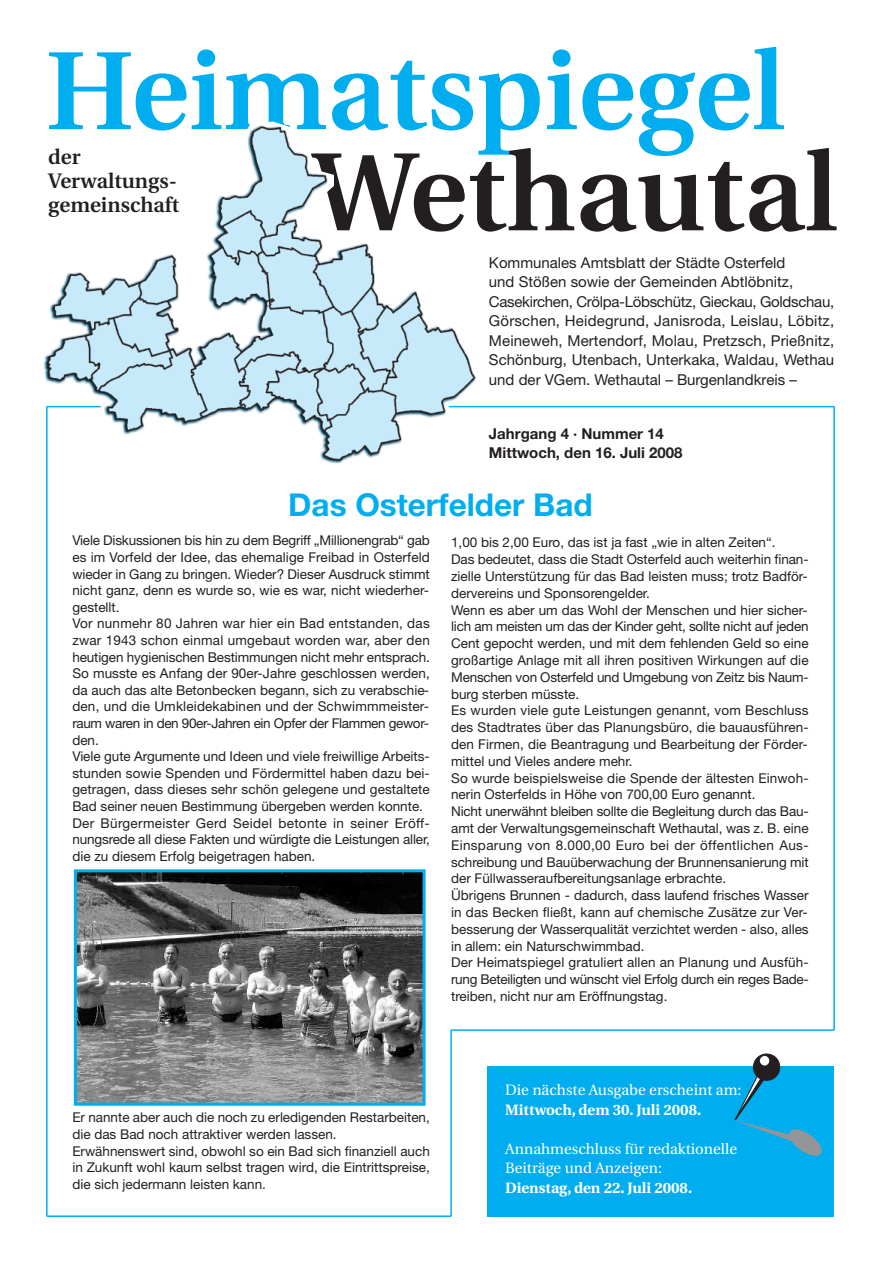
<style>
.page{position:relative;width:881px;height:1263px;background:#fff}
.page>*{position:absolute;margin:0;border:0;box-sizing:border-box;transform-origin:0 0}
.t1{font:600 111px "Utopia";color:#00aeef}
.t2{font:600 111px "Utopia";color:#231f20}
.t3{font:700 31.5px "Helvetica Neue LT";color:#00aeef}
.t4{font:600 21px/24px "Utopia";color:#231f20}
.t5{font:15px/19.5px "Helvetica Neue LT";color:#231f20}
.t6{font:15px/19.5px "Utopia";color:#fff}
.t7{font:700 15px "Utopia";color:#fff}
.t8{font:700 15px/19.5px "Helvetica Neue LT";color:#231f20}
.t9{font:13.5px/16.8px "Helvetica Neue LT";color:#231f20}
</style>
<div class="page">
<hr style="left:47px;top:406px;width:786px;height:1px;background:#00aeef">
<hr style="left:46px;top:407px;width:2px;height:809px;background:#00aeef">
<hr style="left:833px;top:407px;width:1px;height:623px;background:#00aeef">
<hr style="left:451px;top:1029px;width:382px;height:2px;background:#00aeef">
<hr style="left:450px;top:1030px;width:1px;height:186px;background:#00aeef">
<hr style="left:47px;top:1215px;width:404px;height:2px;background:#00aeef">
<img style="left:43px;top:125px;width:436px;height:341px">
<div style="left:487px;top:1066px;width:346px;height:150px;background:#00aeef"></div>
<div style="left:753px;top:1054px;width:26px;height:26px;background:#231f20;border-radius:50%"></div>
<div style="left:752px;top:1053px;width:28px;height:28px;border:1px solid #231f20;border-radius:50%"></div>
<div style="left:759px;top:1056px;width:10px;height:9px;background:#fff;border-radius:50%"></div>
<svg style="left:734px;top:1072px;width:88px;height:84px"></svg>
<img style="left:78px;top:873px;width:343px;height:229px">
<div style="left:74px;top:869px;width:351px;height:237px;border:3px solid #00aeef"></div>
<h1 class="t1" style="left:45px;top:47px;width:741px">Heimatspiegel</h1>
<h1 class="t2" style="left:312px;top:148px;width:527px">Wethautal</h1>
<h3 class="t4" style="left:48px;top:147px;width:133px">der<br>Verwaltungs&shy;gemeinschaft</h3>
<p class="t5" style="left:489px;top:254px;width:346px">Kommunales Amtsblatt der Städte Osterfeld<br>und Stößen sowie der Gemeinden Abtlöbnitz, Casekirchen, Crölpa-Löbschütz, Gieckau, Goldschau, Görschen, Heidegrund, Janisroda, Leislau, Löbitz, Meineweh, Mertendorf, Molau, Pretzsch, Prießnitz, Schönburg, Utenbach, Unterkaka, Waldau, Wethau und der VGem. Wethautal – Burgenlandkreis –</p>
<p class="t8" style="left:489px;top:425px;width:195px">Jahrgang 4 · Nummer 14<br>Mittwoch, den 16. Juli 2008</p>
<h2 class="t3" style="left:288px;top:493px;width:306px">Das Osterfelder Bad</h2>
<p class="t9" style="left:72px;top:534px;width:359px">Viele Diskussionen bis hin zu dem Begriff „Millionengrab“ gab es im Vorfeld der Idee, das ehemalige Freibad in Osterfeld wieder in Gang zu bringen. Wieder? Dieser Ausdruck stimmt nicht ganz, denn es wurde so, wie es war, nicht wiederher&shy;gestellt.<br>Vor nunmehr 80 Jahren war hier ein Bad entstanden, das zwar 1943 schon einmal umgebaut worden war, aber den heutigen hygienischen Bestimmungen nicht mehr entsprach.<br>So musste es Anfang der 90er-Jahre geschlossen werden, da auch das alte Betonbecken begann, sich zu verabschie&shy;den, und die Umkleidekabinen und der Schwimmmeister&shy;raum waren in den 90er-Jahren ein Opfer der Flammen gewor&shy;den.<br>Viele gute Argumente und Ideen und viele freiwillige Arbeits&shy;stunden sowie Spenden und Fördermittel haben dazu bei&shy;getragen, dass dieses sehr schön gelegene und gestaltete Bad seiner neuen Bestimmung übergeben werden konnte.<br>Der Bürgermeister Gerd Seidel betonte in seiner Eröff&shy;nungsrede all diese Fakten und würdigte die Leistungen aller, die zu diesem Erfolg beigetragen haben.</p>
<p class="t9" style="left:451px;top:536px;width:359px">1,00 bis 2,00 Euro, das ist ja fast „wie in alten Zeiten“.<br>Das bedeutet, dass die Stadt Osterfeld auch weiterhin finan&shy;zielle Unterstützung für das Bad leisten muss; trotz Badför&shy;dervereins und Sponsorengelder.<br>Wenn es aber um das Wohl der Menschen und hier sicher&shy;lich am meisten um das der Kinder geht, sollte nicht auf jeden Cent gepocht werden, und mit dem fehlenden Geld so eine großartige Anlage mit all ihren positiven Wirkungen auf die Menschen von Osterfeld und Umgebung von Zeitz bis Naum&shy;burg sterben müsste.<br>Es wurden viele gute Leistungen genannt, vom Beschluss des Stadtrates über das Planungsbüro, die bauausführen&shy;den Firmen, die Beantragung und Bearbeitung der Förder&shy;mittel und Vieles andere mehr.<br>So wurde beispielsweise die Spende der ältesten Einwoh&shy;nerin Osterfelds in Höhe von 700,00 Euro genannt.<br>Nicht unerwähnt bleiben sollte die Begleitung durch das Bau&shy;amt der Verwaltungsgemeinschaft Wethautal, was z. B. eine Einsparung von 8.000,00 Euro bei der öffentlichen Aus&shy;schreibung und Bauüberwachung der Brunnensanierung mit der Füllwasseraufbereitungsanlage erbrachte.<br>Übrigens Brunnen - dadurch, dass laufend frisches Wasser in das Becken fließt, kann auf chemische Zusätze zur Ver&shy;besserung der Wasserqualität verzichtet werden - also, alles in allem: ein Naturschwimmbad.<br>Der Heimatspiegel gratuliert allen an Planung und Ausfüh&shy;rung Beteiligten und wünscht viel Erfolg durch ein reges Bade&shy;treiben, nicht nur am Eröffnungstag.</p>
<p class="t9" style="left:72px;top:1110px;width:359px">Er nannte aber auch die noch zu erledigenden Restarbeiten, die das Bad noch attraktiver werden lassen.<br>Erwähnenswert sind, obwohl so ein Bad sich finanziell auch in Zukunft wohl kaum selbst tragen wird, die Eintrittspreise, die sich jedermann leisten kann.</p>
<p class="t6" style="left:505px;top:1081px;width:238px">Die nächste Ausgabe erscheint am:</p>
<p class="t7" style="left:505px;top:1103px;width:197px">Mittwoch, dem 30. Juli 2008.</p>
<p class="t6" style="left:505px;top:1140px;width:233px">Annahmeschluss für redaktionelle<br>Beiträge und Anzeigen:</p>
<p class="t7" style="left:505px;top:1181px;width:188px">Dienstag, den 22. Juli 2008.</p>
</div>
